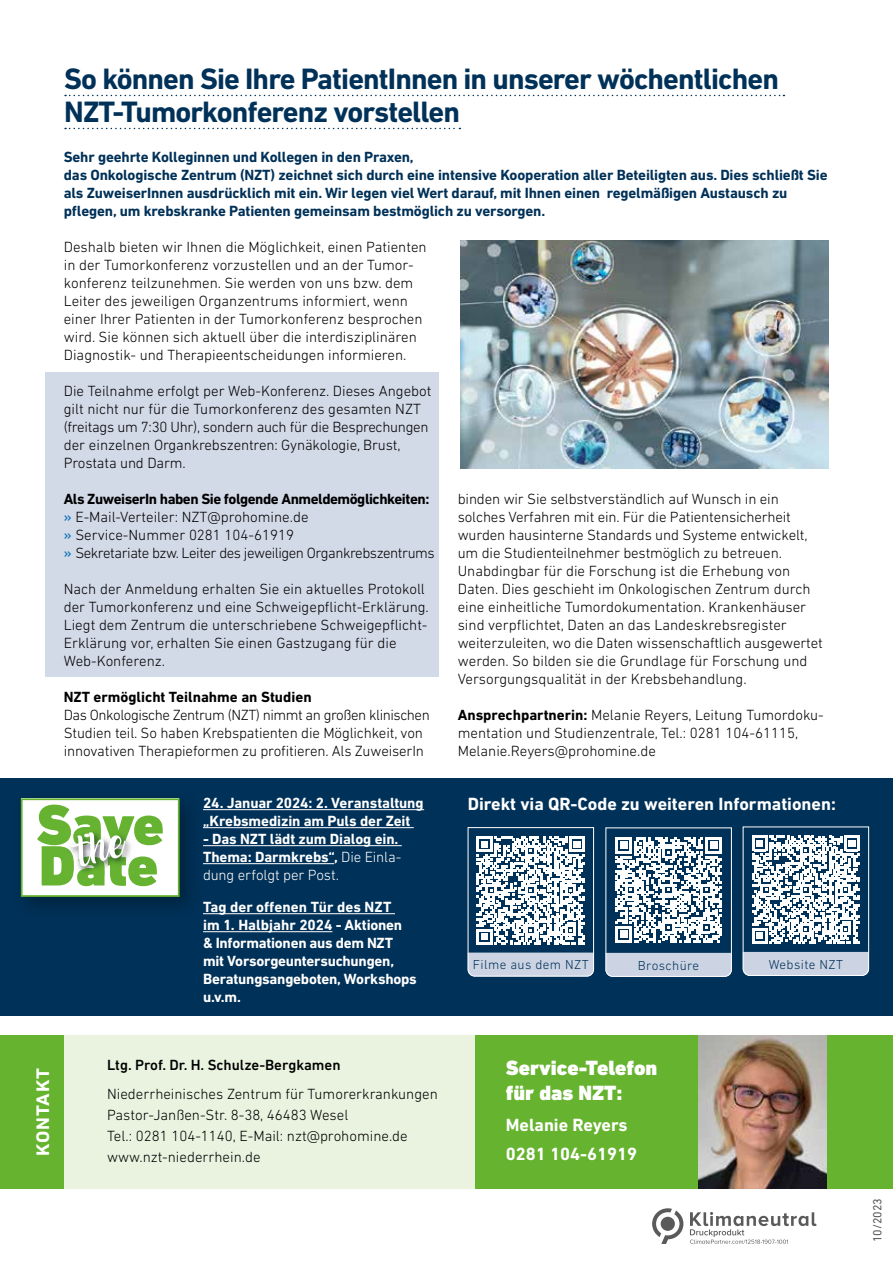
<style>
.page{position:relative;width:893px;height:1263px;background:#fff}
.page>*{position:absolute;margin:0;border:0;box-sizing:border-box;transform-origin:0 0}
.t1{font:700 30px/33px "DIN Next LT Pro";letter-spacing:-.03em;color:#003158}
.t2{font:900 21px/25.2px "DIN Next LT Pro";color:#fff}
.t3{font:700 18.6px "DIN Next LT Pro";letter-spacing:.05em;color:#fff;scale:1.05 1}
.t4{font:700 18px "DIN Next LT Pro";color:#fff}
.t5{font:300 15px/18px "DIN Next LT Pro";color:#000}
.t6{font:700 15px/18px "DIN Next LT Pro";letter-spacing:-.01em;color:#003158}
.t7{font:700 15px/18px "DIN Next LT Pro";letter-spacing:-.01em;color:#fff}
.t8{font:300 15px/18px "DIN Next LT Pro";letter-spacing:-.03em;color:#000}
.t9{font:700 15px "DIN Next LT Pro";color:#000}
.t10{font:500 15px "DIN Next LT Pro";color:#000}
.t11{font:300 13.2px "DIN Next LT Pro";letter-spacing:.03em;color:#003158}
.t12{font:12px "DIN Next LT Pro";color:#575756}
.s1{font-weight:700}
.s2{font-weight:400;color:#0069b4}
.s3{font-weight:300}
</style>
<div class="page">
<div style="left:46px;top:372px;width:393px;height:305px;background:#d2d9e7"></div>
<div style="left:0;top:778px;width:893px;height:237px;background:#003158"></div>
<hr style="left:203px;top:809px;width:221px;height:1px;background:#fff">
<hr style="left:203px;top:827px;width:211px;height:1px;background:#fff">
<hr style="left:203px;top:845px;width:199px;height:1px;background:#fff">
<hr style="left:203px;top:863px;width:131px;height:1px;background:#fff">
<hr style="left:203px;top:913px;width:192px;height:1px;background:#fff">
<hr style="left:203px;top:931px;width:129px;height:1px;background:#fff">
<div style="left:11px;top:789px;width:192px;height:131px;background:#000;opacity:.3"></div>
<svg style="left:21px;top:798px;width:159px;height:99px;background:#bfddab"></svg>
<svg style="left:65px;top:95px;width:719px;height:1px"></svg>
<svg style="left:65px;top:128px;width:395px;height:1px"></svg>
<svg style="left:467px;top:827px;width:127px;height:150px"></svg>
<svg style="left:605px;top:827px;width:127px;height:150px"></svg>
<svg style="left:742px;top:826px;width:127px;height:150px"></svg>
<img style="left:460px;top:240px;width:368px;height:228px">
<svg style="left:652px;top:1208px;width:31px;height:36px"></svg>
<svg style="left:690px;top:1212px;width:127px;height:32px"></svg>
<div style="left:0;top:1035px;width:893px;height:153px;background:#65b32e"></div>
<div style="left:64px;top:1035px;width:411px;height:153px;background:#eaf3e0"></div>
<img style="left:699px;top:1035px;width:127px;height:153px">
<h1 class="t1" style="left:64px;top:63px;width:716px">So können Sie Ihre PatientInnen in unserer wöchentlichen<br>NZT-Tumorkonferenz vorstellen</h1>
<p class="t6" style="left:64px;top:148px;width:765px">Sehr geehrte Kolleginnen und Kollegen in den Praxen,<br>das Onkologische Zentrum (NZT) zeichnet sich durch eine intensive Kooperation aller Beteiligten aus. Dies schließt Sie als ZuweiserInnen ausdrücklich mit ein. Wir legen viel Wert darauf, mit Ihnen einen regelmäßigen Austausch zu pflegen, um krebskranke Patienten gemeinsam bestmöglich zu versorgen.</p>
<p class="t5" style="left:64px;top:237px;width:364px">Deshalb bieten wir Ihnen die Möglichkeit, einen Patienten in der Tumorkonferenz vorzustellen und an der Tumor&shy;konferenz teilzunehmen. Sie werden von uns bzw. dem Leiter des jeweiligen Organzentrums informiert, wenn einer Ihrer Patienten in der Tumorkonferenz besprochen wird. Sie können sich aktuell über die interdisziplinären Diagnostik- und Therapieentscheidungen informieren.</p>
<p class="t5" style="left:64px;top:381px;width:369px">Die Teilnahme erfolgt per Web-Konferenz. Dieses Angebot gilt nicht nur für die Tumorkonferenz des gesamten NZT (freitags um 7:30 Uhr), sondern auch für die Besprechungen der einzelnen Organkrebszentren: Gynäkologie, Brust, Prostata und Darm.</p>
<p class="t8" style="left:64px;top:489px;width:372px"><span class="s1">Als ZuweiserIn haben Sie folgende Anmeldemöglichkeiten: </span><span class="s2">»</span> E-Mail-Verteiler: NZT@prohomine.de<br><span class="s2">»</span> Service-Nummer 0281 104-61919<br><span class="s2">»</span> Sekretariate bzw. Leiter des jeweiligen Organkrebszentrums</p>
<p class="t5" style="left:64px;top:579px;width:367px">Nach der Anmeldung erhalten Sie ein aktuelles Protokoll der Tumorkonferenz und eine Schweigepflicht-Erklärung.<br>Liegt dem Zentrum die unterschriebene Schweigepflicht-Erklärung vor, erhalten Sie einen Gastzugang für die Web-Konferenz.</p>
<p class="t9" style="left:64px;top:688px;width:249px">NZT ermöglicht Teilnahme an Studien</p>
<p class="t5" style="left:64px;top:705px;width:367px">Das Onkologische Zentrum (NZT) nimmt an großen klinischen<br>Studien teil. So haben Krebspatienten die Möglichkeit, von innovativen Therapieformen zu profitieren. Als ZuweiserIn</p>
<p class="t7" style="left:203px;top:794px;width:222px">24. Januar 2024: 2. Veranstaltung „Krebsmedizin am Puls der Zeit</p>
<p class="t7" style="left:203px;top:830px;width:200px">- Das NZT lädt zum Dialog ein.<br>Thema: Darmkrebs“, <span class="s3">Die Einla&shy;dung erfolgt per Post.</span></p>
<p class="t7" style="left:203px;top:898px;width:215px">Tag der offenen Tür des NZT<br>im 1. Halbjahr 2024 - Aktionen<br>&amp; Informationen aus dem NZT mit Vorsorgeuntersuchungen,<br>Beratungsangeboten, Workshops u.v.m.</p>
<p class="t5" style="left:458px;top:490px;width:366px">binden wir Sie selbstverständlich auf Wunsch in ein solches Verfahren mit ein. Für die Patientensicherheit wurden hausinterne Standards und Systeme entwickelt, um die Studienteilnehmer bestmöglich zu betreuen.<br>Unabdingbar für die Forschung ist die Erhebung von Daten. Dies geschieht im Onkologischen Zentrum durch eine einheitliche Tumordokumentation. Krankenhäuser sind verpflichtet, Daten an das Landeskrebsregister weiterzuleiten, wo die Daten wissenschaftlich ausgewertet werden. So bilden sie die Grundlage für Forschung und Versorgungsqualität in der Krebsbehandlung.</p>
<p class="t5" style="left:458px;top:706px;width:368px"><span class="s1">Ansprechpartnerin:</span> Melanie Reyers, Leitung Tumordoku&shy;mentation und Studienzentrale, Tel.: 0281 104-61115,<br>Melanie.Reyers@prohomine.de</p>
<p class="t4" style="left:468px;top:793px;width:370px">Direkt via QR-Code zu weiteren Informationen:</p>
<p class="t11" style="left:473px;top:957px;width:117px">Filme aus dem NZT</p>
<p class="t11" style="left:638px;top:958px;width:63px">Broschüre</p>
<p class="t11" style="left:769px;top:957px;width:76px">Website NZT</p>
<p class="t3" style="left:32px;top:1156px;width:86px;rotate:-90deg">KONTAKT</p>
<p class="t10" style="left:107px;top:1056px;width:235px">Ltg. Prof. Dr. H. Schulze-Bergkamen</p>
<p class="t5" style="left:107px;top:1083px;width:332px;line-height:21px">Niederrheinisches Zentrum für Tumorerkrankungen Pastor-Janßen-Str. 8-38, 46483 Wesel<br>Tel.: 0281 104-1140, E-Mail: nzt@prohomine.de www.nzt-niederrhein.de</p>
<h2 class="t2" style="left:506px;top:1055px;width:153px">Service-Telefon für das NZT:</h2>
<p class="t4" style="left:506px;top:1115px;width:123px">Melanie Reyers</p>
<p class="t4" style="left:506px;top:1143px;width:133px">0281 104-61919</p>
<p class="t12" style="left:870px;top:1242px;width:46px;rotate:-90deg">10/2023</p>
</div>
